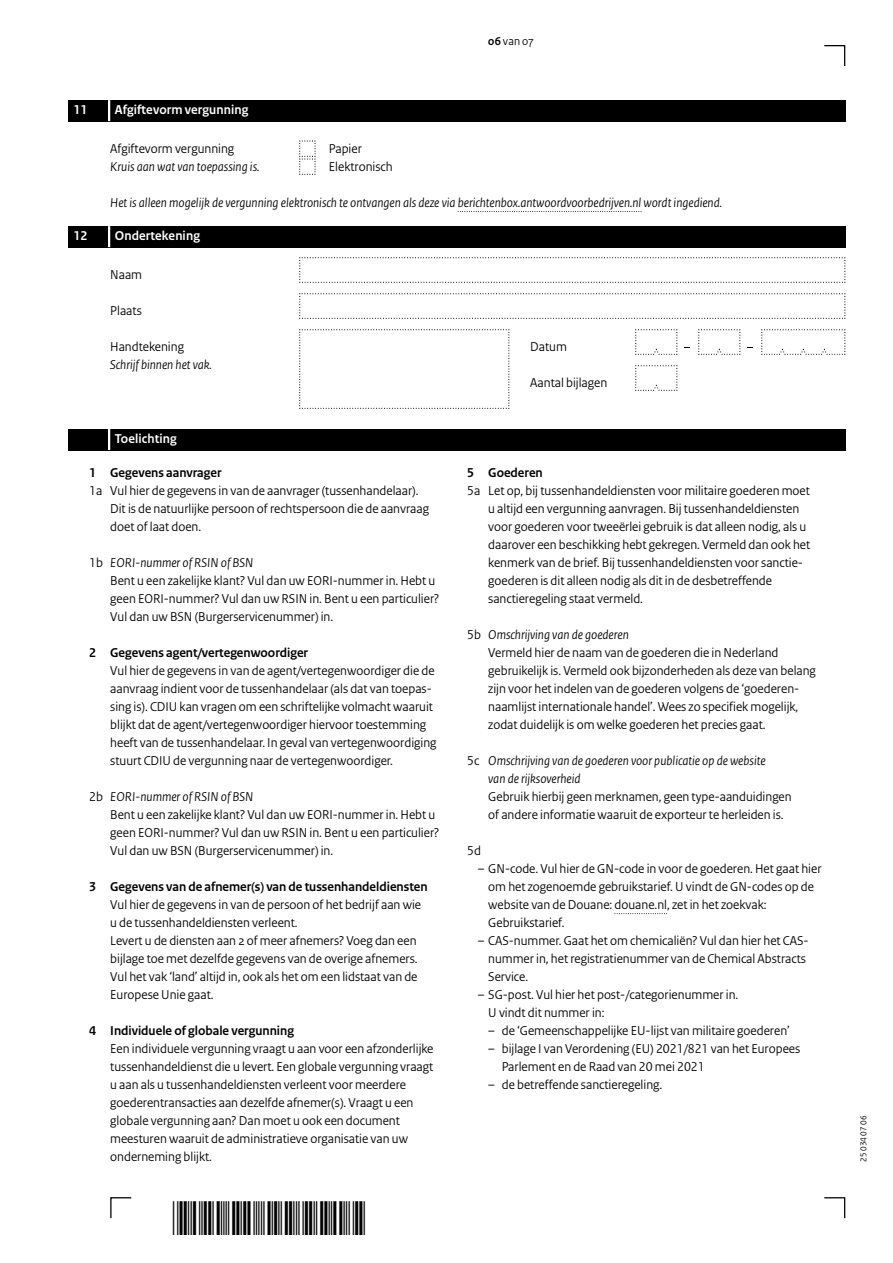
<style>
.page{position:relative;width:893px;height:1263px;background:#fff}
.page>*{position:absolute;margin:0;border:0;box-sizing:border-box;transform-origin:0 0}
.Toelichting_zonder_n{font:13.5px/18px "Rijksoverheid Sans Heading";color:#000}
.Toelichting_opsommin{font:13.5px/18px "Rijksoverheid Sans Heading";color:#000}
.Toelichting{font:13.5px/18px "Rijksoverheid Sans Heading";color:#000}
.Vraag_12{font:italic 13.5px "Rijksoverheid Sans Heading";color:#000}
.Toelichting_witregel{font:italic 13.5px/18px "Rijksoverheid Sans Heading";color:#000}
.Toelichting_Kop{font:700 13.5px "Rijksoverheid Sans Heading";color:#000}
.Vraag{font:13.5px "Rijksoverheid Sans Heading";color:#000}
.KOP_D_Nummer{font:700 13.5px "Rijksoverheid Sans Heading";letter-spacing:.01em;color:#fff}
.Vraag_geen_inspring{font:13.5px "Rijksoverheid Sans Heading";color:#000}
.KOP_B_Nummer{font:700 13.5px "Rijksoverheid Sans Heading";letter-spacing:.01em;color:#fff}
.Toelichting_witregel-2{font:13.5px "Rijksoverheid Sans Heading";color:#000}
.t1{font:12px "Rijksoverheid Sans Heading";color:#000}
.t2{font:9px "Rijksoverheid Sans Heading";color:#000}
.s1{font-weight:700}
.s2{font-style:normal}
</style>
<div class="page">
<svg style="left:824px;top:1197px;width:22px;height:22px"></svg>
<svg style="left:110px;top:1197px;width:22px;height:22px"></svg>
<svg style="left:824px;top:45px;width:22px;height:21px"></svg>
<svg style="left:299px;top:140px;width:17px;height:35px"></svg>
<svg style="left:299px;top:257px;width:547px;height:26px"></svg>
<svg style="left:299px;top:293px;width:547px;height:26px"></svg>
<svg style="left:299px;top:329px;width:211px;height:80px"></svg>
<svg style="left:635px;top:365px;width:43px;height:26px"></svg>
<svg style="left:635px;top:329px;width:43px;height:26px"></svg>
<svg style="left:698px;top:329px;width:43px;height:26px"></svg>
<svg style="left:761px;top:329px;width:85px;height:26px"></svg>
<div style="left:68px;top:100px;width:777px;height:21px;background:#000"></div>
<hr style="left:108px;top:100px;width:2px;height:21px;background:#fff">
<svg style="left:458px;top:211px;width:183px;height:1px"></svg>
<div style="left:68px;top:226px;width:777px;height:21px;background:#000"></div>
<hr style="left:108px;top:226px;width:2px;height:21px;background:#fff">
<div style="left:68px;top:429px;width:777px;height:21px;background:#000"></div>
<hr style="left:108px;top:429px;width:2px;height:21px;background:#fff">
<svg style="left:615px;top:913px;width:52px;height:1px"></svg>
<p class="t1" style="left:488px;top:34px;width:47px"><span class="s1">06</span> van 07</p>
<h2 class="KOP_D_Nummer" style="left:74px;top:102px;width:15px">11</h2>
<h2 class="KOP_D_Nummer" style="left:115px;top:102px;width:135px">Afgiftevorm vergunning</h2>
<p class="Vraag" style="left:110px;top:141px;width:126px">Afgiftevorm vergunning</p>
<p class="Vraag_12" style="left:110px;top:159px;width:151px">Kruis aan wat van toepassing is.</p>
<p class="Vraag_geen_inspring" style="left:329px;top:141px;width:34px">Papier</p>
<p class="Vraag_geen_inspring" style="left:329px;top:159px;width:65px">Elektronisch</p>
<p class="Vraag_12" style="left:110px;top:195px;width:613px">Het is alleen mogelijk de vergunning elektronisch te ontvangen als deze via berichtenbox.antwoordvoorbedrijven.nl wordt ingediend.</p>
<h2 class="KOP_D_Nummer" style="left:74px;top:228px;width:15px">12</h2>
<h2 class="KOP_D_Nummer" style="left:115px;top:228px;width:87px">Ondertekening</h2>
<p class="Vraag" style="left:110px;top:267px;width:33px">Naam</p>
<p class="Vraag" style="left:110px;top:303px;width:33px">Plaats</p>
<p class="Vraag" style="left:110px;top:339px;width:75px">Handtekening</p>
<p class="Vraag_12" style="left:110px;top:357px;width:103px">Schrijf binnen het vak.</p>
<h2 class="KOP_B_Nummer" style="left:115px;top:431px;width:64px">Toelichting</h2>
<h3 class="Toelichting_Kop" style="left:89px;top:465px;width:134px">1 Gegevens aanvrager</h3>
<p class="Toelichting" style="left:110px;top:482px;width:320px;text-indent:-21px">1a Vul hier de gegevens in van de aanvrager (tussenhandelaar).<br>Dit is de natuurlijke persoon of rechtspersoon die de aanvraag doet of laat doen.</p>
<p class="Toelichting_witregel" style="left:89px;top:554px;width:166px"><span class="s2">1b</span> EORI-nummer of RSIN of BSN</p>
<p class="Toelichting_zonder_n" style="left:110px;top:572px;width:330px">Bent u een zakelijke klant? Vul dan uw EORI-nummer in. Hebt u geen EORI-nummer? Vul dan uw RSIN in. Bent u een particulier?<br>Vul dan uw BSN (Burgerservicenummer) in.</p>
<h3 class="Toelichting_Kop" style="left:89px;top:645px;width:220px">2 Gegevens agent/vertegenwoordiger</h3>
<p class="Toelichting_zonder_n" style="left:110px;top:662px;width:328px">Vul hier de gegevens in van de agent/vertegenwoordiger die de aanvraag indient voor de tussenhandelaar (als dat van toepas&shy;sing is). CDIU kan vragen om een schriftelijke volmacht waaruit blijkt dat de agent/vertegenwoordiger hiervoor toestemming heeft van de tussenhandelaar. In geval van vertegenwoordiging stuurt CDIU de vergunning naar de vertegenwoordiger.</p>
<p class="Toelichting_witregel" style="left:89px;top:788px;width:166px"><span class="s2">2b</span> EORI-nummer of RSIN of BSN</p>
<p class="Toelichting_zonder_n" style="left:110px;top:806px;width:330px">Bent u een zakelijke klant? Vul dan uw EORI-nummer in. Hebt u geen EORI-nummer? Vul dan uw RSIN in. Bent u een particulier?<br>Vul dan uw BSN (Burgerservicenummer) in.</p>
<h3 class="Toelichting_Kop" style="left:89px;top:879px;width:340px">3 Gegevens van de afnemer(s) van de tussenhandeldiensten</h3>
<p class="Toelichting_zonder_n" style="left:110px;top:896px;width:312px">Vul hier de gegevens in van de persoon of het bedrijf aan wie u de tussenhandeldiensten verleent.</p>
<p class="Toelichting_zonder_n" style="left:110px;top:932px;width:309px;text-align:justify">Levert u de diensten aan 2 of meer afnemers? Voeg dan een bijlage toe met dezelfde gegevens van de overige afnemers.<br>Vul het vak ‘land’ altijd in, ook als het om een lidstaat van de Europese Unie gaat.</p>
<h3 class="Toelichting_Kop" style="left:89px;top:1023px;width:206px">4 Individuele of globale vergunning</h3>
<p class="Toelichting_zonder_n" style="left:110px;top:1040px;width:325px">Een individuele vergunning vraagt u aan voor een afzonderlijke tussenhandeldienst die u levert. Een globale vergunning vraagt u aan als u tussenhandeldiensten verleent voor meerdere goederentransacties aan dezelfde afnemer(s). Vraagt u een globale vergunning aan? Dan moet u ook een document meesturen waaruit de administratieve organisatie van uw onderneming blijkt.</p>
<p class="Vraag_geen_inspring" style="left:530px;top:339px;width:38px">Datum</p>
<p class="Vraag_geen_inspring" style="left:530px;top:375px;width:78px">Aantal bijlagen</p>
<h3 class="Toelichting_Kop" style="left:467px;top:465px;width:77px">5 Goederen</h3>
<p class="Toelichting" style="left:488px;top:482px;width:323px;text-indent:-21px">5a Let op, bij tussenhandeldiensten voor militaire goederen moet u altijd een vergunning aanvragen. Bij tussenhandeldiensten voor goederen voor tweeërlei gebruik is dat alleen nodig, als u daarover een beschikking hebt gekregen. Vermeld dan ook het kenmerk van de brief. Bij tussenhandeldiensten voor sanctie&shy;goederen is dit alleen nodig als dit in de desbetreffende sanctieregeling staat vermeld.</p>
<p class="Toelichting_witregel" style="left:467px;top:626px;width:163px"><span class="s2">5b</span> Omschrijving van de goederen</p>
<p class="Toelichting_zonder_n" style="left:488px;top:644px;width:329px">Vermeld hier de naam van de goederen die in Nederland gebruikelijk is. Vermeld ook bijzonderheden als deze van belang zijn voor het indelen van de goederen volgens de ‘goederen&shy;naamlijst internationale handel’. Wees zo specifiek mogelijk, zodat duidelijk is om welke goederen het precies gaat.</p>
<p class="Toelichting_witregel" style="left:488px;top:752px;width:279px;text-indent:-21px"><span class="s2">5c</span> Omschrijving van de goederen voor publicatie op de website van de rijksoverheid</p>
<p class="Toelichting_zonder_n" style="left:488px;top:788px;width:305px">Gebruik hierbij geen merknamen, geen type-aanduidingen of andere informatie waaruit de exporteur te herleiden is.</p>
<p class="Toelichting_witregel-2" style="left:467px;top:843px;width:15px">5d</p>
<p class="Toelichting_opsommin" style="left:488px;top:860px;width:335px;text-indent:-10px">– GN-code. Vul hier de GN-code in voor de goederen. Het gaat hier om het zogenoemde gebruikstarief. U vindt de GN-codes op de website van de Douane: douane.nl, zet in het zoekvak:<br>Gebruikstarief.</p>
<p class="Toelichting_opsommin" style="left:488px;top:932px;width:322px;text-indent:-10px">– CAS-nummer. Gaat het om chemicaliën? Vul dan hier het CAS&shy;nummer in, het registratienummer van de Chemical Abstracts<br>Service.</p>
<p class="Toelichting_opsommin" style="left:488px;top:986px;width:252px;text-indent:-10px">– SG-post. Vul hier het post-/categorienummer in.<br>U vindt dit nummer in:</p>
<p class="Toelichting_opsommin" style="left:488px;top:1022px;width:303px">– de ‘Gemeenschappelijke EU-lijst van militaire goederen’</p>
<p class="Toelichting_opsommin" style="left:502px;top:1040px;width:300px;text-indent:-14px">– bijlage I van Verordening (EU) 2021/821 van het Europees<br>Parlement en de Raad van 20 mei 2021</p>
<p class="Toelichting_opsommin" style="left:488px;top:1076px;width:175px">– de betreffende sanctieregeling.</p>
<p class="t2" style="left:858px;top:1161px;width:47px;rotate:-90deg">25 034 07 06</p>
</div>
